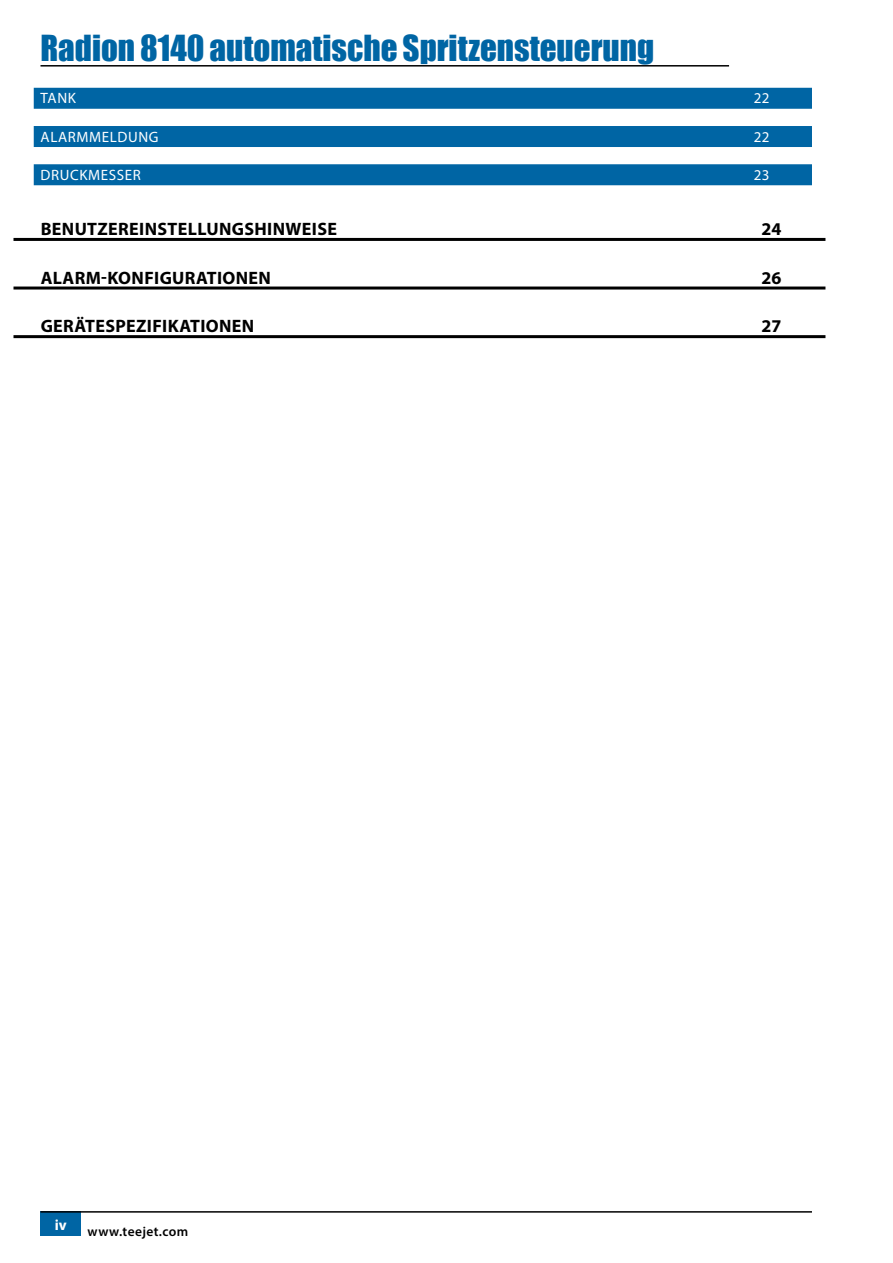
<style>
.page{position:relative;width:893px;height:1263px;background:#fff}
.page>*{position:absolute;margin:0;border:0;box-sizing:border-box;transform-origin:0 0}
.t1{font:33px "Impact";color:#0065a4}
.t2{font:700 18px "Myriad Pro";letter-spacing:.02em;color:#000}
.t3{font:15px "Myriad Pro";letter-spacing:.04em;color:#fff}
.t4{font:700 15px "Myriad Pro";color:#fff}
.t5{font:600 13.5px "Myriad Pro";letter-spacing:.03em;color:#000}
</style>
<div class="page">
<div style="left:40px;top:1212px;width:41px;height:24px;background:#0065a4"></div>
<hr style="left:40px;top:1211px;width:772px;height:1px;background:#000">
<hr style="left:40px;top:65px;width:689px;height:2px;background:#000">
<div style="left:34px;top:88px;width:778px;height:21px;background:#0065a4"></div>
<div style="left:34px;top:126px;width:778px;height:21px;background:#0065a4"></div>
<div style="left:34px;top:164px;width:778px;height:21px;background:#0065a4"></div>
<hr style="left:14px;top:238px;width:811px;height:3px;background:#000">
<hr style="left:14px;top:287px;width:811px;height:3px;background:#000">
<hr style="left:14px;top:335px;width:811px;height:3px;background:#000">
<h1 class="t1" style="left:40px;top:22px;width:615px">Radion 8140 automatische Spritzensteuerung</h1>
<p class="t3" style="left:41px;top:89px;width:37px">TANK</p>
<p class="t3" style="left:754px;top:89px;width:17px">22</p>
<p class="t3" style="left:41px;top:127px;width:119px">ALARMMELDUNG</p>
<p class="t3" style="left:754px;top:127px;width:17px">22</p>
<p class="t3" style="left:41px;top:166px;width:102px">DRUCKMESSER</p>
<p class="t3" style="left:754px;top:166px;width:17px">23</p>
<p class="t2" style="left:41px;top:217px;width:298px">BENUTZEREINSTELLUNGSHINWEISE</p>
<p class="t2" style="left:762px;top:217px;width:21px">24</p>
<p class="t2" style="left:41px;top:266px;width:232px">ALARM-KONFIGURATIONEN</p>
<p class="t2" style="left:762px;top:266px;width:21px">26</p>
<p class="t2" style="left:41px;top:315px;width:215px">GERÄTESPEZIFIKATIONEN</p>
<p class="t2" style="left:762px;top:315px;width:21px">27</p>
<p class="t4" style="left:55px;top:1215px;width:14px">iv</p>
<p class="t5" style="left:88px;top:1223px;width:102px">www.teejet.com</p>
</div>
